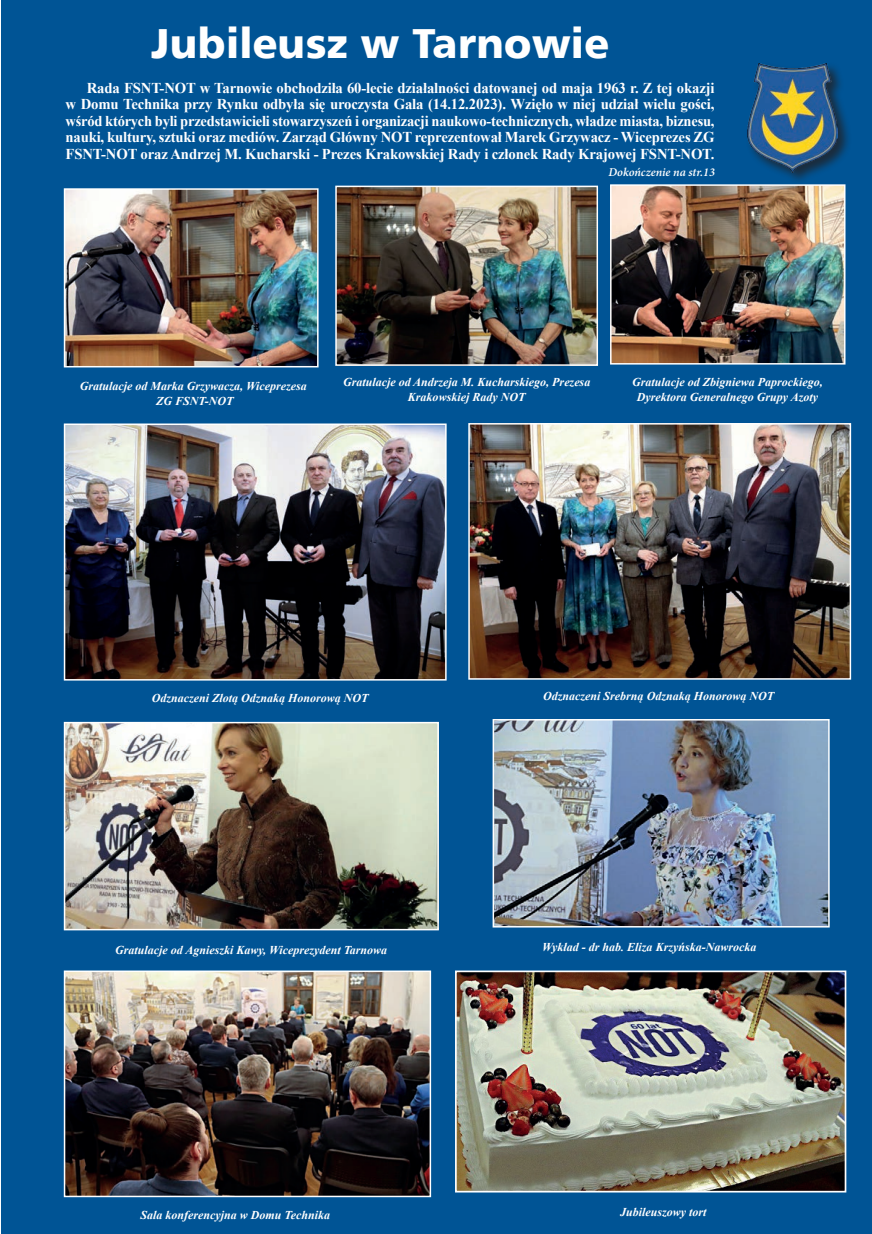
<style>
.page{position:relative;width:872px;height:1234px;background:#fff}
.page>*{position:absolute;margin:0;border:0;box-sizing:border-box;transform-origin:0 0}
.t1{font:42px "Humnst 777 Blk EU";color:#fff}
.t2{font:700 15px/16.5px "Times New Roman";letter-spacing:-.01em;color:#fff;text-align:justify}
.t3{font:italic 700 12px/15px "Times New Roman";color:#fff;text-align:center}
.t4{font:italic 600 12px "Minion Pro";color:#fff}
</style>
<div class="page">
<div style="left:1px;top:0;width:871px;height:1233px;background:#005495"></div>
<img style="left:67px;top:973px;width:361px;height:220px">
<div style="left:64px;top:970px;width:367px;height:226px;border:2px solid #fff"></div>
<img style="left:67px;top:191px;width:248px;height:173px">
<div style="left:64px;top:188px;width:254px;height:179px;border:2px solid #fff"></div>
<img style="left:67px;top:724px;width:369px;height:203px">
<div style="left:64px;top:721px;width:375px;height:209px;border:2px solid #fff"></div>
<img style="left:67px;top:426px;width:376px;height:251px">
<div style="left:64px;top:423px;width:382px;height:257px;border:2px solid #fff"></div>
<img style="left:471px;top:426px;width:377px;height:250px">
<div style="left:468px;top:423px;width:383px;height:256px;border:2px solid #fff"></div>
<img style="left:458px;top:973px;width:385px;height:216px">
<div style="left:455px;top:970px;width:391px;height:222px;border:2px solid #fff"></div>
<div style="left:746px;top:62px;width:106px;height:124px;background:#231f20;opacity:.75"></div>
<img style="left:748px;top:63px;width:90px;height:110px">
<img style="left:338px;top:188px;width:257px;height:175px">
<div style="left:335px;top:185px;width:263px;height:181px;border:2px solid #fff"></div>
<img style="left:613px;top:187px;width:229px;height:174px">
<div style="left:610px;top:184px;width:235px;height:180px;border:2px solid #fff"></div>
<img style="left:495px;top:721px;width:331px;height:203px">
<div style="left:492px;top:718px;width:337px;height:209px;border:2px solid #fff"></div>
<h1 class="t1" style="left:151px;top:17px;width:459px">Jubileusz w Tarnowie</h1>
<p class="t2" style="left:66px;top:79px;width:650px;text-indent:21px">Rada FSNT-NOT w Tarnowie obchodziła 60-lecie działalności datowanej od maja 1963 r. Z tej okazji w Domu Technika przy Rynku odbyła się uroczysta Gala (14.12.2023). Wzięło w niej udział wielu gości, wśród których byli przedstawicieli stowarzyszeń i organizacji naukowo-technicznych, władze miasta, biznesu, nauki, kultury, sztuki oraz mediów. Zarząd Główny NOT reprezentował Marek Grzywacz - Wiceprezes ZG FSNT-NOT oraz Andrzej M. Kucharski - Prezes Krakowskiej Rady i członek Rady Krajowej FSNT-NOT.</p>
<p class="t4" style="left:608px;top:164px;width:108px">Dokończenie na str.13</p>
<p class="t3" style="left:80px;top:377px;width:228px">Gratulacje od Marka Grzywacza, Wiceprezesa<br>ZG FSNT-NOT</p>
<p class="t3" style="left:343px;top:374px;width:249px">Gratulacje od Andrzeja M. Kucharskiego, Prezesa<br>Krakowskiej Rady NOT</p>
<p class="t3" style="left:632px;top:374px;width:192px">Gratulacje od Zbigniewa Paprockiego,<br>Dyrektora Generalnego Grupy Azoty</p>
<p class="t3" style="left:152px;top:690px;width:218px">Odznaczeni Złotą Odznaką Honorową NOT</p>
<p class="t3" style="left:543px;top:688px;width:232px">Odznaczeni Srebrną Odznaką Honorową NOT</p>
<p class="t3" style="left:115px;top:941px;width:274px">Gratulacje od Agnieszki Kawy, Wiceprezydent Tarnowa</p>
<p class="t3" style="left:140px;top:1206px;width:191px">Sala konferencyjna w Domu Technika</p>
<p class="t3" style="left:542px;top:939px;width:216px">Wykład - dr hab. Eliza Krzyńska-Nawrocka</p>
<p class="t3" style="left:620px;top:1203px;width:88px">Jubileuszowy tort</p>
</div>
